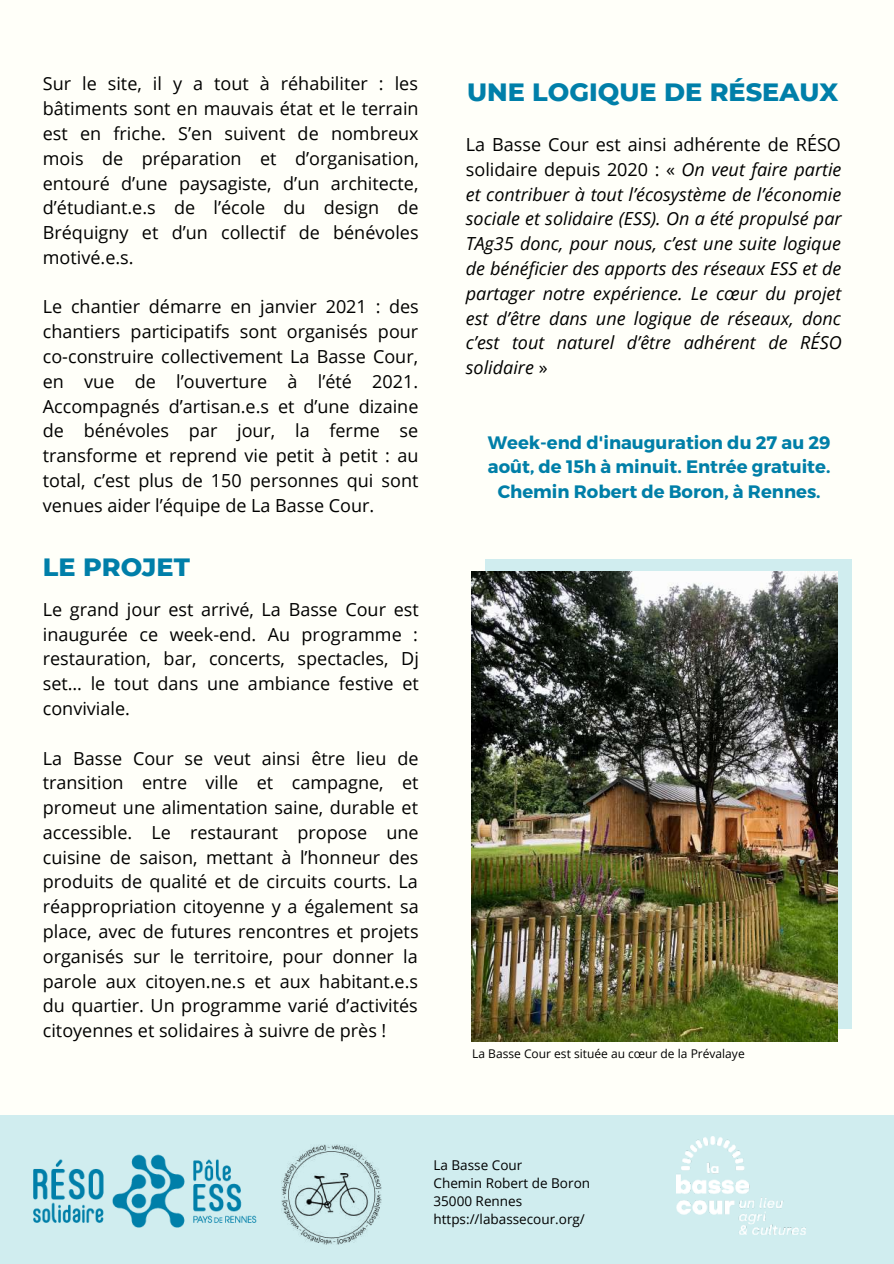
<style>
.page{position:relative;width:894px;height:1264px;background:#fff}
.page>*{position:absolute;margin:0;border:0;box-sizing:border-box;transform-origin:0 0}
.t1{font:800 25.5px "Montserrat";color:#007fa9}
.t2{font:18px/24.8px "Open Sans";color:#000;text-align:justify}
.t3{font:italic 18px/24.8px "Open Sans";color:#000;text-align:justify}
.t4{font:700 18px/24.8px "Montserrat";color:#007fa8;text-align:center}
.t5{font:13.5px/18px "Open Sans";color:#000}
.t6{font:12px "Open Sans";color:#000}
.s1{font-style:normal}
</style>
<div class="page">
<div style="left:0;top:0;width:893px;height:1263px;background:#fffff9"></div>
<div style="left:0;top:1115px;width:893px;height:148px;background:#d0edef"></div>
<div style="left:485px;top:559px;width:366px;height:469px;background:#d0edef"></div>
<img style="left:471px;top:572px;width:366px;height:469px">
<img style="left:33px;top:1154px;width:224px;height:74px">
<img style="left:281px;top:1144px;width:101px;height:100px">
<img style="left:676px;top:1136px;width:128px;height:98px">
<p class="t2" style="left:43px;top:71px;width:377px">Sur le site, il y a tout à réhabiliter : les bâtiments sont en mauvais état et le terrain est en friche. S’en suivent de nombreux mois de préparation et d’organisation, entouré d’une paysagiste, d’un architecte, d’étudiant.e.s de l’école du design de Bréquigny et d’un collectif de bénévoles motivé.e.s.</p>
<p class="t2" style="left:43px;top:294px;width:377px">Le chantier démarre en janvier 2021 : des chantiers participatifs sont organisés pour co-construire collectivement La Basse Cour, en vue de l’ouverture à l’été 2021.<br>Accompagnés d’artisan.e.s et d’une dizaine de bénévoles par jour, la ferme se transforme et reprend vie petit à petit : au total, c’est plus de 150 personnes qui sont venues aider l’équipe de La Basse Cour.</p>
<h1 class="t1" style="left:43px;top:551px;width:148px">LE PROJET</h1>
<p class="t2" style="left:43px;top:596px;width:377px">Le grand jour est arrivé, La Basse Cour est inaugurée ce week-end. Au programme : restauration, bar, concerts, spectacles, Dj set… le tout dans une ambiance festive et conviviale.</p>
<p class="t2" style="left:43px;top:745px;width:377px">La Basse Cour se veut ainsi être lieu de transition entre ville et campagne, et promeut une alimentation saine, durable et accessible. Le restaurant propose une cuisine de saison, mettant à l’honneur des produits de qualité et de circuits courts. La réappropriation citoyenne y a également sa place, avec de futures rencontres et projets organisés sur le territoire, pour donner la parole aux citoyen.ne.s et aux habitant.e.s du quartier. Un programme varié d’activités citoyennes et solidaires à suivre de près !</p>
<h1 class="t1" style="left:467px;top:76px;width:373px">UNE LOGIQUE DE RÉSEAUX</h1>
<p class="t3" style="left:465px;top:132px;width:377px"><span class="s1">La Basse Cour est ainsi adhérente de RÉSO solidaire depuis 2020 : «</span> On veut faire partie et contribuer à tout l’écosystème de l’économie sociale et solidaire (ESS). On a été propulsé par TAg35 donc, pour nous, c’est une suite logique de bénéficier des apports des réseaux ESS et de partager notre expérience. Le cœur du projet est d’être dans une logique de réseaux, donc c’est tout naturel d’être adhérent de RÉSO solidaire <span class="s1">»</span></p>
<p class="t4" style="left:487px;top:429px;width:344px">Week-end d'inauguration du 27 au 29 août, de 15h à minuit. Entrée gratuite.<br>Chemin Robert de Boron, à Rennes.</p>
<p class="t6" style="left:472px;top:1045px;width:274px">La Basse Cour est située au cœur de la Prévalaye</p>
<p class="t5" style="left:433px;top:1155px;width:158px">La Basse Cour<br>Chemin Robert de Boron<br>35000 Rennes https://labassecour.org/</p>
</div>
